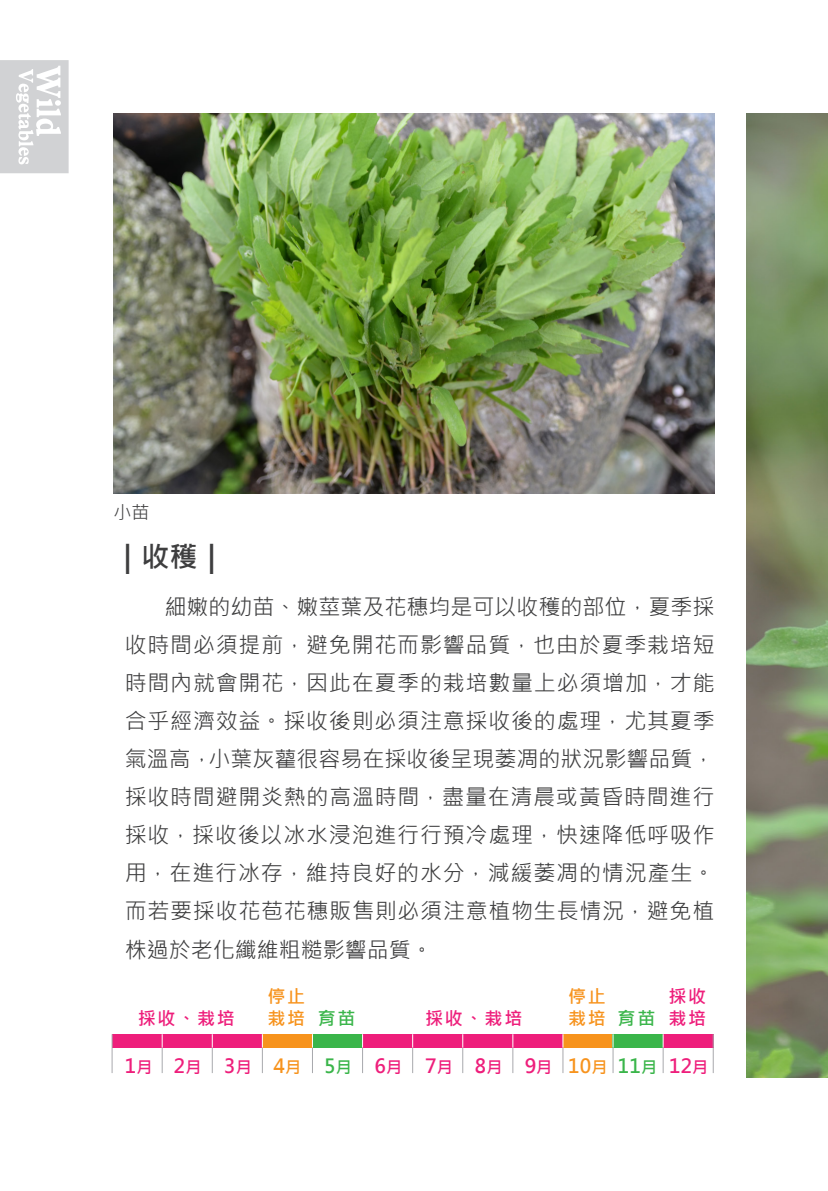
<style>
.page{position:relative;width:828px;height:1191px;background:#fff}
.page>*{position:absolute;margin:0;border:0;box-sizing:border-box;transform-origin:0 0}
.內文標題{font:700 28px "Microsoft Jheng Hei";color:#3e3e3f}
.內文{font:22px/38px "Microsoft Jheng Hei";letter-spacing:.035em;color:#3e3e3f;text-align:justify}
.t1{font:700 19.4px "Microsoft Jheng Hei";color:#ee1e7b}
.t2{font:700 18px/21.6px "Microsoft Jheng Hei";letter-spacing:.1em;color:#ee1e7b}
.t3{font:700 18px/21.6px "Microsoft Jheng Hei";letter-spacing:.1em;color:#f7931d}
.圖說{font:18px "Microsoft Jheng Hei";color:#3e3e3f}
.s1{color:#3ab54a}
.s2{font-size:15.8px}
.s3{color:#f7931d}
.s4{font-size:15.8px;color:#f7931d}
.s5{font-size:15.8px;color:#3ab54a}
</style>
<div class="page">
<svg style="left:0;top:60px;width:69px;height:113px"></svg>
<img style="left:113px;top:113px;width:601px;height:380px">
<img style="left:746px;top:113px;width:82px;height:964px">
<div style="left:112px;top:1034px;width:150px;height:13px;background:#ee1e7b"></div>
<div style="left:312px;top:1034px;width:50px;height:13px;background:#3ab54a"></div>
<div style="left:563px;top:1034px;width:50px;height:13px;background:#f7931d"></div>
<div style="left:612px;top:1034px;width:50px;height:13px;background:#3ab54a"></div>
<div style="left:663px;top:1034px;width:50px;height:13px;background:#ee1e7b"></div>
<div style="left:262px;top:1034px;width:50px;height:13px;background:#f7931d"></div>
<div style="left:362px;top:1034px;width:201px;height:13px;background:#ee1e7b"></div>
<svg style="left:712px;top:1034px;width:2px;height:13px"></svg>
<svg style="left:112px;top:1034px;width:1px;height:39px"></svg>
<svg style="left:162px;top:1034px;width:1px;height:39px"></svg>
<svg style="left:212px;top:1034px;width:1px;height:39px"></svg>
<svg style="left:262px;top:1034px;width:1px;height:39px"></svg>
<svg style="left:312px;top:1034px;width:1px;height:39px"></svg>
<svg style="left:362px;top:1034px;width:1px;height:39px"></svg>
<svg style="left:412px;top:1034px;width:1px;height:39px"></svg>
<svg style="left:462px;top:1034px;width:1px;height:39px"></svg>
<svg style="left:512px;top:1034px;width:1px;height:39px"></svg>
<svg style="left:562px;top:1034px;width:1px;height:39px"></svg>
<svg style="left:612px;top:1034px;width:1px;height:39px"></svg>
<svg style="left:662px;top:1034px;width:1px;height:39px"></svg>
<hr style="left:712px;top:1047px;width:2px;height:26px;background:#a8a9ad">
<p class="圖說" style="left:113px;top:501px;width:37px">小苗</p>
<p class="內文標題" style="left:113px;top:539px;width:113px">｜收穫｜</p>
<p class="內文" style="left:125px;top:588px;width:591px;text-indent:40px">細嫩的幼苗、嫩莖葉及花穗均是可以收穫的部位，夏季採收時間必須提前，避免開花而影響品質，也由於夏季栽培短時間內就會開花，因此在夏季的栽培數量上必須增加，才能合乎經濟效益。採收後則必須注意採收後的處理，尤其夏季氣溫高，小葉灰藋很容易在採收後呈現萎凋的狀況影響品質，採收時間避開炎熱的高溫時間，盡量在清晨或黃昏時間進行採收，採收後以冰水浸泡進行行預冷處理，快速降低呼吸作用，在進行冰存，維持良好的水分，減緩萎凋的情況產生。而若要採收花苞花穗販售則必須注意植物生長情況，避免植株過於老化纖維粗糙影響品質。</p>
<p class="t2" style="left:138px;top:1007px;width:99px">採收、栽培</p>
<p class="t3" style="left:267px;top:986px;width:90px">停止<br>栽培 <span class="s1">育苗</span></p>
<p class="t2" style="left:425px;top:1007px;width:99px">採收、栽培</p>
<p class="t3" style="left:568px;top:986px;width:89px">停止<br>栽培 <span class="s1">育苗</span></p>
<p class="t2" style="left:668px;top:986px;width:39px">採收栽培</p>
<p class="t1" style="left:125px;top:1053px;width:585px">1<span class="s2">月</span> 2<span class="s2">月</span> 3<span class="s2">月</span> <span class="s3">4</span><span class="s4">月</span> <span class="s1">5</span><span class="s5">月</span> 6<span class="s2">月</span> 7<span class="s2">月</span> 8<span class="s2">月</span> 9<span class="s2">月</span> <span class="s3">10</span><span class="s4">月</span> <span class="s1">11</span><span class="s5">月</span> 12<span class="s2">月</span></p>
</div>
